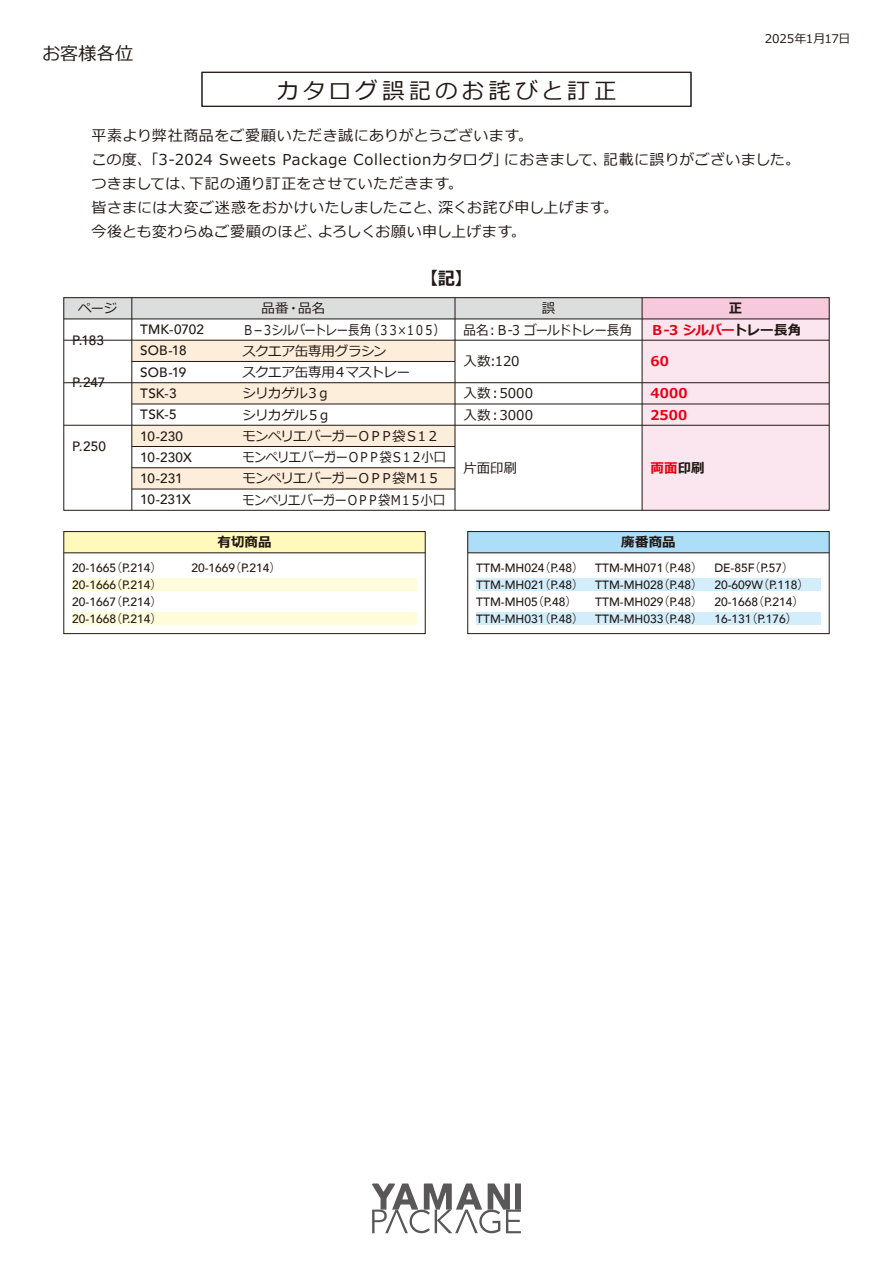
<style>
.page{position:relative;width:893px;height:1263px;background:#fff}
.page>*{position:absolute;margin:0;border:0;box-sizing:border-box;transform-origin:0 0}
.t1{font:22.5px "Meiryo";letter-spacing:.18em;color:#221815}
.t2{font:18px "Meiryo";letter-spacing:.01em;color:#221815}
.t3{font:700 18px "Meiryo";color:#221815}
.t4{font:15px/24px "Meiryo";letter-spacing:.03em;color:#221815}
.t5{font:13.5px/21.3px "Meiryo";letter-spacing:-.055em;color:#221815;scale:.85 1}
.t6{font:500 13.5px/21.3px "Avenir";letter-spacing:.005em;color:#221815}
.t7{font:13.5px "Meiryo";letter-spacing:-.055em;color:#221815}
.t8{font:13.5px "Meiryo";letter-spacing:-.055em;color:#221815;scale:.93 1}
.t9{font:13.5px/21.3px "Meiryo";letter-spacing:.01em;color:#221815}
.t10{font:700 13.5px/21.3px "Meiryo";color:#e60012}
.t11{font:700 13.5px "Meiryo";letter-spacing:-.04em;color:#e60012}
.t12{font:700 13.5px "Meiryo";letter-spacing:.005em;color:#221815}
.t13{font:500 12px/17px "Avenir";color:#221815}
.t14{font:12px "Meiryo";letter-spacing:-.02em;color:#221815}
.s1{color:#221815}
.s2{font-family:"Koz Go Pr 6 N";font-weight:400}
</style>
<div class="page">
<div style="left:642px;top:319px;width:187px;height:191px;background:#fbe6ef"></div>
<div style="left:64px;top:298px;width:578px;height:21px;background:#dcdddd"></div>
<div style="left:642px;top:298px;width:187px;height:21px;background:#f7c9dd"></div>
<div style="left:202px;top:72px;width:489px;height:35px;border:1px solid #221815"></div>
<div style="left:476px;top:578px;width:345px;height:13px;background:#d3edfb"></div>
<div style="left:72px;top:578px;width:345px;height:13px;background:#fffcdb"></div>
<div style="left:476px;top:612px;width:345px;height:13px;background:#d3edfb"></div>
<div style="left:72px;top:612px;width:345px;height:13px;background:#fffcdb"></div>
<div style="left:64px;top:531px;width:361px;height:22px;background:#fffabc"></div>
<div style="left:468px;top:531px;width:361px;height:22px;background:#addef8"></div>
<div style="left:132px;top:340px;width:323px;height:21px;background:#fdeddb"></div>
<div style="left:132px;top:383px;width:323px;height:21px;background:#fdeddb"></div>
<div style="left:132px;top:425px;width:323px;height:21px;background:#fdeddb"></div>
<div style="left:132px;top:468px;width:323px;height:21px;background:#fdeddb"></div>
<div style="left:63px;top:297px;width:767px;height:214px;border:1px solid #221815"></div>
<hr style="left:132px;top:298px;width:1px;height:212px;background:#221815">
<hr style="left:455px;top:298px;width:1px;height:212px;background:#221815">
<hr style="left:642px;top:298px;width:1px;height:212px;background:#221815">
<hr style="left:132px;top:361px;width:323px;height:1px;background:#221815">
<hr style="left:132px;top:404px;width:697px;height:1px;background:#221815">
<hr style="left:132px;top:446px;width:323px;height:1px;background:#221815">
<hr style="left:132px;top:467px;width:323px;height:1px;background:#221815">
<hr style="left:132px;top:489px;width:323px;height:1px;background:#221815">
<hr style="left:64px;top:318px;width:765px;height:1px;background:#221815">
<hr style="left:64px;top:382px;width:765px;height:1px;background:#221815">
<hr style="left:64px;top:340px;width:765px;height:1px;background:#221815">
<hr style="left:64px;top:425px;width:765px;height:1px;background:#221815">
<div style="left:467px;top:531px;width:363px;height:103px;border:1px solid #221815"></div>
<hr style="left:468px;top:552px;width:361px;height:1px;background:#221815">
<hr style="left:64px;top:552px;width:361px;height:1px;background:#221815">
<div style="left:63px;top:531px;width:363px;height:103px;border:1px solid #221815"></div>
<svg style="left:372px;top:1183px;width:149px;height:50px"></svg>
<h2 class="t2" style="left:43px;top:40px;width:92px">お客様各位</h2>
<h1 class="t1" style="left:276px;top:75px;width:342px">カタログ誤記のお詫びと訂正</h1>
<p class="t14" style="left:765px;top:30px;width:87px">2025年1月17日</p>
<p class="t4" style="left:91px;top:124px;width:710px">平素より弊社商品をご愛顧いただき誠にありがとうございます。<br>この度、「3-2024 Sweets Package Collectionカタログ」におきまして、記載に誤りがございました。つきましては、下記の通り訂正をさせていただきます。<br>皆さまには大変ご迷惑をおかけいたしましたこと、深くお詫び申し上げます。<br>今後とも変わらぬご愛顧のほど、よろしくお願い申し上げます。</p>
<h2 class="t3" style="left:420px;top:266px;width:54px">【記】</h2>
<p class="t7" style="left:78px;top:299px;width:41px">ページ</p>
<p class="t7" style="left:262px;top:299px;width:65px">品番・品名</p>
<p class="t6" style="left:140px;top:318px;width:65px">TMK-0702<br>SOB-18<br>SOB-19<br>TSK-3<br>TSK-5<br>10-230<br>10-230X<br>10-231<br>10-231X</p>
<p class="t5" style="left:242px;top:320px;width:241px">Ｂ－３シルバートレー長角（３３×１０５）スクエア缶専用グラシン<br>スクエア缶専用４マストレー<br>シリカゲル３ｇ<br>シリカゲル５ｇ<br>モンペリエバーガーＯＰＰ袋Ｓ１２モンペリエバーガーＯＰＰ袋Ｓ１２小口モンペリエバーガーＯＰＰ袋Ｍ１５モンペリエバーガーＯＰＰ袋Ｍ１５小口</p>
<p class="t6" style="left:72px;top:329px;width:33px">P.183</p>
<p class="t6" style="left:72px;top:371px;width:34px">P.247</p>
<p class="t6" style="left:72px;top:435px;width:35px">P.250</p>
<p class="t7" style="left:542px;top:299px;width:15px">誤</p>
<p class="t12" style="left:729px;top:299px;width:15px">正</p>
<p class="t8" style="left:463px;top:320px;width:183px">品名：Ｂ-3 ゴールドトレー長角</p>
<p class="t7" style="left:463px;top:352px;width:58px">入数:120</p>
<p class="t9" style="left:463px;top:383px;width:71px">入数：5000入数：3000</p>
<p class="t7" style="left:463px;top:458px;width:55px">片面印刷</p>
<p class="t11" style="left:651px;top:320px;width:152px">Ｂ-3 シルバー<span class="s1">トレー長角</span></p>
<p class="t10" style="left:651px;top:352px;width:20px">60</p>
<p class="t10" style="left:651px;top:383px;width:39px">4000<br>2500</p>
<p class="t10" style="left:651px;top:458px;width:56px">両面<span class="s1">印刷</span></p>
<p class="t12" style="left:217px;top:533px;width:56px">有切商品</p>
<p class="t12" style="left:621px;top:533px;width:56px">廃番商品</p>
<p class="t13" style="left:595px;top:558px;width:109px;text-align:justify">TTM-MH071<span class="s2">（</span>P.48<span class="s2">）</span>TTM-MH028<span class="s2">（</span>P.48<span class="s2">）</span>TTM-MH029<span class="s2">（</span>P.48<span class="s2">）</span>TTM-MH033<span class="s2">（</span>P.48<span class="s2">）</span></p>
<p class="t13" style="left:714px;top:558px;width:97px">DE-85F<span class="s2">（</span>P.57<span class="s2">）<br></span>20-609W<span class="s2">（</span>P.118<span class="s2">）<br></span>20-1668<span class="s2">（</span>P.214<span class="s2">）<br></span>16-131<span class="s2">（</span>P.176<span class="s2">）</span></p>
<p class="t13" style="left:72px;top:558px;width:92px;text-align:justify">20-1665<span class="s2">（</span>P.214<span class="s2">）</span>20-1666<span class="s2">（</span>P.214<span class="s2">）</span>20-1667<span class="s2">（</span>P.214<span class="s2">）</span>20-1668<span class="s2">（</span>P.214<span class="s2">）</span></p>
<p class="t13" style="left:191px;top:558px;width:92px">20-1669<span class="s2">（</span>P.214<span class="s2">）</span></p>
<p class="t13" style="left:476px;top:558px;width:109px">TTM-MH024<span class="s2">（</span>P.48<span class="s2">）<br></span>TTM-MH021<span class="s2">（</span>P.48<span class="s2">）<br></span>TTM-MH05<span class="s2">（</span>P.48<span class="s2">）<br></span>TTM-MH031<span class="s2">（</span>P.48<span class="s2">）</span></p>
</div>
